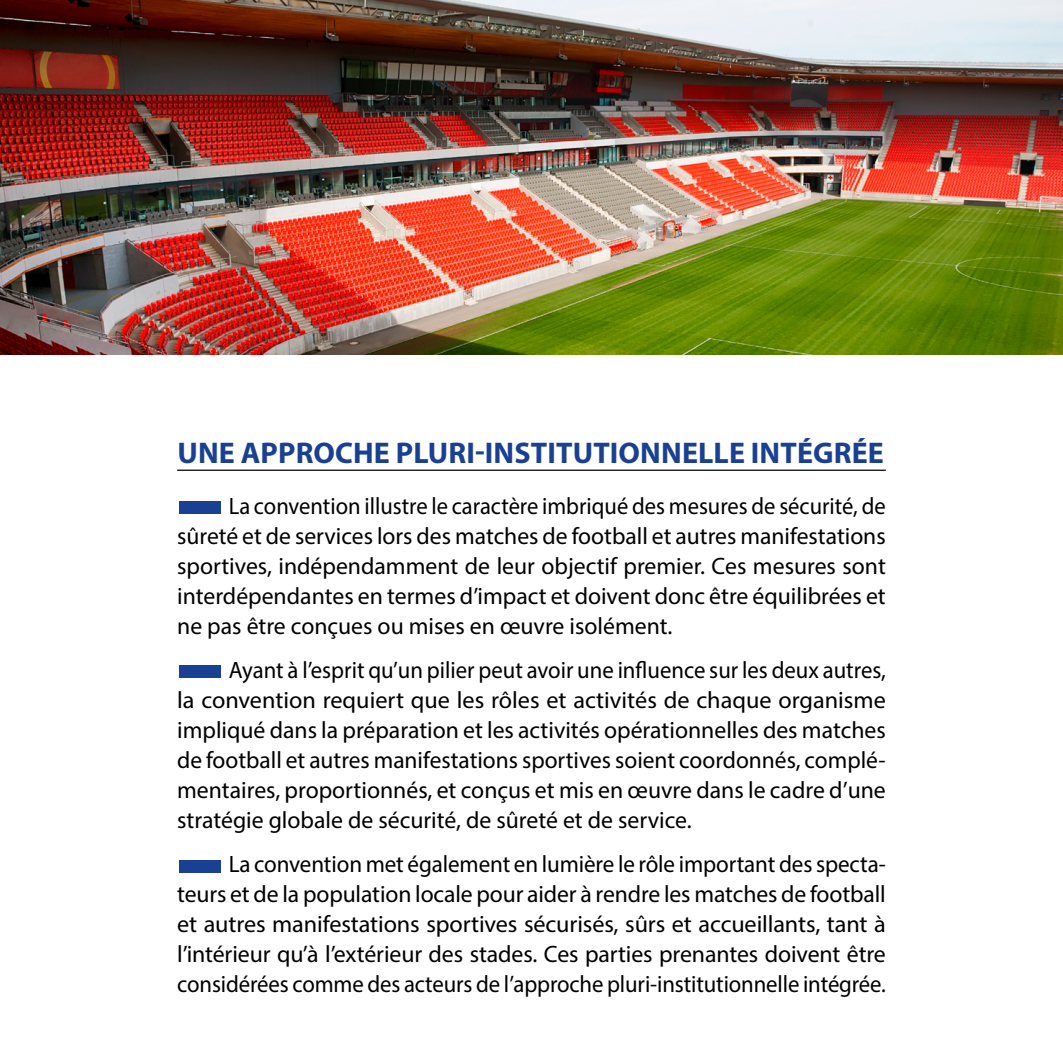
<style>
.page{position:relative;width:1063px;height:1063px;background:#fff}
.page>*{position:absolute;margin:0;border:0;box-sizing:border-box;transform-origin:0 0}
.t1{font:700 30px "Myriad Pro";letter-spacing:.005em;color:#194093}
.t2{font:23.75px/30px "Myriad Pro";color:#000;text-align:justify;scale:.96 1}
.t3{font:23.75px/30px "Myriad Pro";color:#000;text-align:justify}
.t4{font:23.75px/30px "Myriad Pro";color:#000;text-align:justify;scale:.95 1}
.s1{color:#194093}
</style>
<div class="page">
<hr style="left:177px;top:470px;width:709px;height:1px;background:#000">
<img style="left:0;top:0;width:1063px;height:354px">
<p class="t1" style="left:177px;top:433px;width:708px">UNE APPROCHE PLURI-INSTITUTIONNELLE INTÉGRÉE</p>
<p class="t4" style="left:177px;top:490px;width:748px"><span class="s1">■</span>La convention illustre le caractère imbriqué des mesures de sécurité, de sûreté et de services lors des matches de football et autres manifestations sportives, indépendamment de leur objectif premier. Ces mesures sont interdépendantes en termes d’impact et doivent donc être équilibrées et ne pas être conçues ou mises en œuvre isolément.</p>
<p class="t2" style="left:177px;top:655px;width:740px"><span class="s1">■</span>Ayant à l’esprit qu’un pilier peut avoir une influence sur les deux autres, la convention requiert que les rôles et activités de chaque organisme impliqué dans la préparation et les activités opérationnelles des matches de football et autres manifestations sportives soient coordonnés, complé‑ mentaires, proportionnés, et conçus et mis en œuvre dans le cadre d’une stratégie globale de sécurité, de sûreté et de service.</p>
<p class="t3" style="left:177px;top:849px;width:710px"><span class="s1">■</span>La convention met également en lumière le rôle important des specta‑ teurs et de la population locale pour aider à rendre les matches de football et autres manifestations sportives sécurisés, sûrs et accueillants, tant à l’intérieur qu’à l’extérieur des stades. Ces parties prenantes doivent être considérées comme des acteurs de l’approche pluri-institutionnelle intégrée.</p>
</div>
